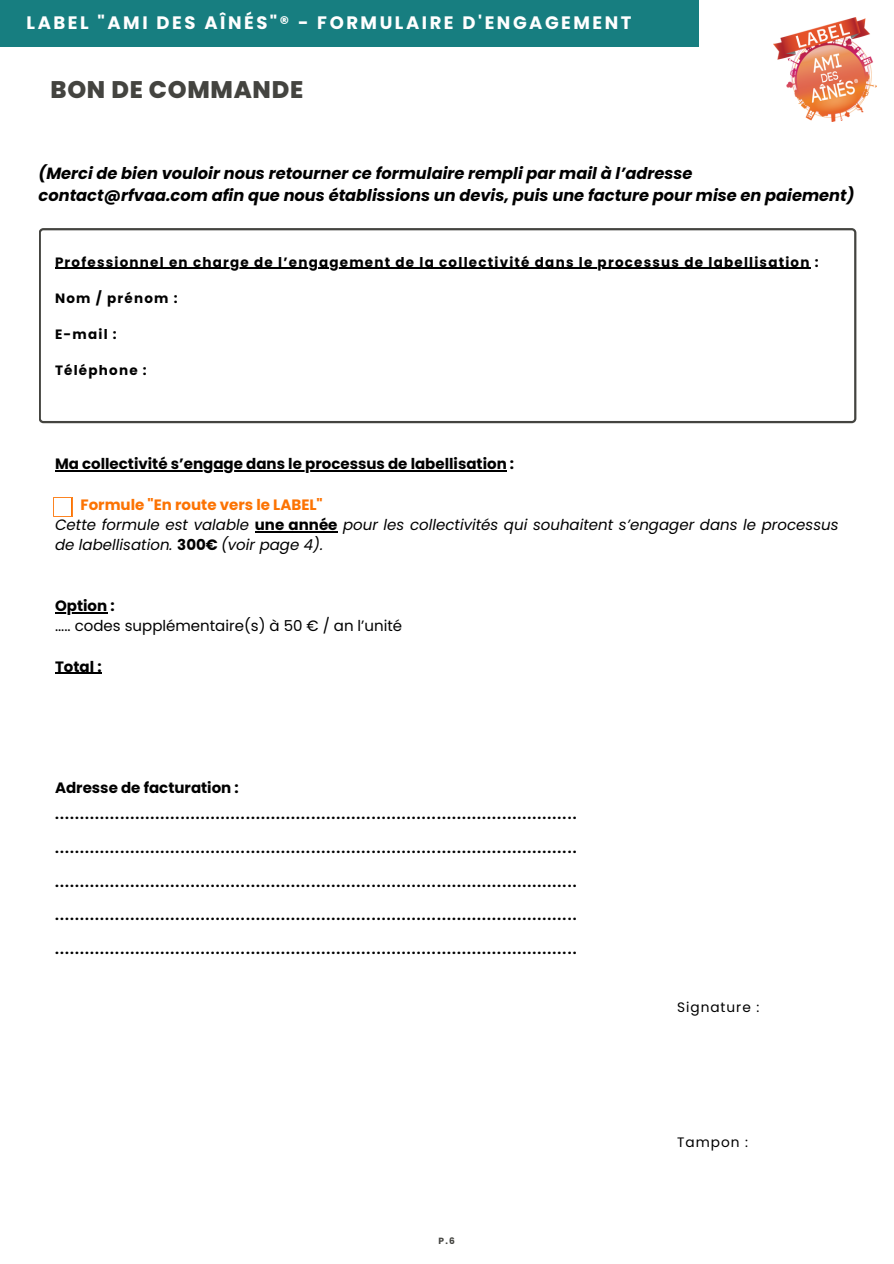
<style>
.page{position:relative;width:894px;height:1264px;background:#fff}
.page>*{position:absolute;margin:0;border:0;box-sizing:border-box;transform-origin:0 0}
.t1{font:800 24px "Poppins";letter-spacing:.03em;color:#444440}
.t2{font:700 18px "Poppins";letter-spacing:.14em;color:#fff}
.t3{font:italic 700 16.2px/22.5px "Poppins";color:#000}
.t4{font:italic 15px/20.2px "Poppins";color:#000}
.t5{font:700 15px "Poppins";color:#000}
.t6{font:15px/20.2px "Poppins";color:#000}
.t7{font:700 15px "Poppins";color:#fc7303}
.t8{font:13.65px "Poppins";letter-spacing:.07em;color:#000}
.t9{font:700 13.5px "Poppins";letter-spacing:.09em;color:#000}
.t10{font:700 9px "Poppins";color:#444440}
.s1{font-weight:700;font-style:normal}
.s2{font-weight:700}
</style>
<div class="page">
<div style="left:0;top:0;width:697px;height:47px;background:#177e80"></div>
<img style="left:773px;top:17px;width:103px;height:105px">
<hr style="left:55px;top:470px;width:451px;height:1px;background:#000">
<hr style="left:255px;top:531px;width:82px;height:1px;background:#000">
<hr style="left:55px;top:612px;width:52px;height:1px;background:#000">
<hr style="left:55px;top:673px;width:47px;height:1px;background:#000">
<svg style="left:53px;top:497px;width:19px;height:19px"></svg>
<div style="left:54px;top:499px;width:17px;height:16px;background:#fff"></div>
<svg style="left:39px;top:228px;width:817px;height:195px"></svg>
<p class="t2" style="left:27px;top:10px;width:606px">LABEL "AMI DES AÎNÉS"® - FORMULAIRE D'ENGAGEMENT</p>
<h5 class="t1" style="left:50px;top:73px;width:254px">BON DE COMMANDE</h5>
<h5 class="t3" style="left:39px;top:162px;width:817px">(Merci de bien vouloir nous retourner ce formulaire rempli par mail à l’adresse contact@rfvaa.com afin que nous établissions un devis, puis une facture pour mise en paiement)</h5>
<p class="t9" style="left:55px;top:252px;width:765px">Professionnel en charge de l’engagement de la collectivité dans le processus de labellisation :</p>
<h2 class="t9" style="left:55px;top:288px;width:124px">Nom / prénom :</h2>
<h1 class="t9" style="left:55px;top:324px;width:63px">E-mail :</h1>
<p class="t9" style="left:55px;top:360px;width:93px">Téléphone :</p>
<p class="t5" style="left:55px;top:453px;width:460px">Ma collectivité s’engage dans le processus de labellisation :</p>
<h4 class="t7" style="left:80px;top:494px;width:244px">Formule "En route vers le LABEL"</h4>
<h4 class="t4" style="left:55px;top:514px;width:784px">Cette formule est valable <span class="s1">une année</span> pour les collectivités qui souhaitent s’engager dans le processus de labellisation. <span class="s1">300€</span> (voir page 4).</h4>
<h4 class="t6" style="left:55px;top:595px;width:348px"><span class="s2">Option :<br></span>..... codes supplémentaire(s) à 50 € / an l’unité</h4>
<h4 class="t5" style="left:55px;top:656px;width:48px">Total :</h4>
<h4 class="t5" style="left:55px;top:777px;width:185px">Adresse de facturation :</h4>
<h4 class="t9" style="left:55px;top:805px;width:523px">........................................................................................................</h4>
<h4 class="t9" style="left:55px;top:838px;width:523px">........................................................................................................</h4>
<h4 class="t9" style="left:55px;top:872px;width:523px">........................................................................................................</h4>
<h4 class="t9" style="left:55px;top:906px;width:523px">........................................................................................................</h4>
<h4 class="t9" style="left:55px;top:940px;width:523px">........................................................................................................</h4>
<h4 class="t10" style="left:438px;top:1234px;width:18px">P.6</h4>
<h4 class="t8" style="left:677px;top:997px;width:84px">Signature :</h4>
<h5 class="t8" style="left:677px;top:1132px;width:72px">Tampon :</h5>
</div>
